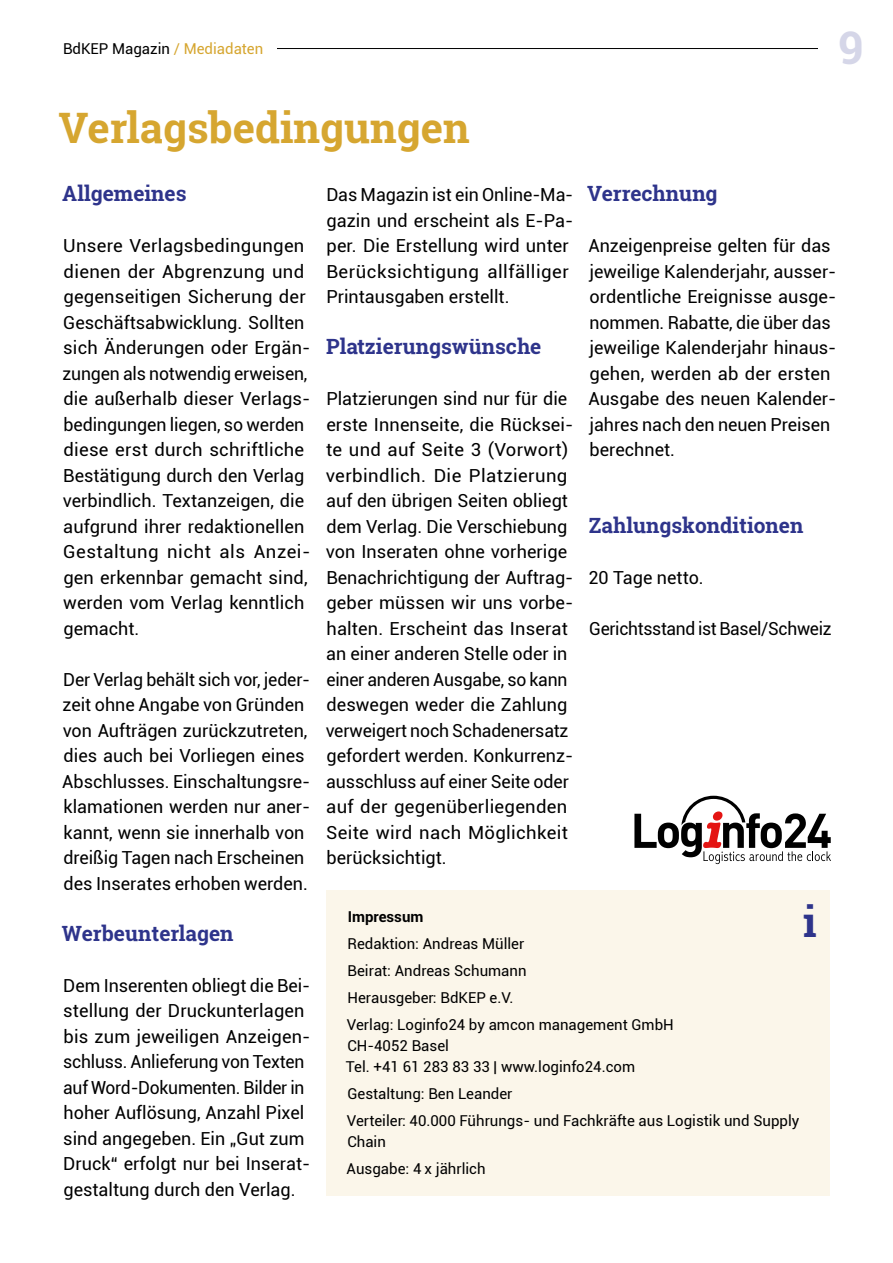
<style>
.page{position:relative;width:893px;height:1263px;background:#fff}
.page>*{position:absolute;margin:0;border:0;box-sizing:border-box;transform-origin:0 0}
.t1{font:700 45px "Roboto Slab";color:#d5d6e8}
.t2{font:700 42px "Roboto Slab";color:#d6a630}
.t3{font:700 42px "Roboto Slab";color:#2e348b}
.t4{font:700 21px "Roboto Slab";color:#2e348b}
.t5{font:18px/25.5px "Roboto";color:#000}
.t6{font:18px "Roboto";letter-spacing:-.02em;color:#000}
.t7{font:15px/27px "Roboto";color:#000}
.t8{font:700 15px "Roboto";color:#000}
.s1{color:#d6a630}
</style>
<div class="page">
<hr style="left:83px;top:48px;width:742px;height:1px;background:#000">
<div style="left:63px;top:43px;width:213px;height:11px;background:#fff"></div>
<svg style="left:634px;top:796px;width:197px;height:68px"></svg>
<div style="left:326px;top:890px;width:504px;height:305px;background:#fbf6ea"></div>
<div style="left:818px;top:5px;width:58px;height:73px;background:#fff"></div>
<p class="t7" style="left:63px;top:34px;width:202px">BdKEP Magazin <span class="s1">/ Mediadaten</span></p>
<h1 class="t1" style="left:838px;top:17px;width:27px">9</h1>
<h2 class="t2" style="left:58px;top:99px;width:413px">Verlagsbedingungen</h2>
<p class="t4" style="left:62px;top:179px;width:126px">Allgemeines</p>
<p class="t5" style="left:63px;top:232px;width:250px">Unsere Verlagsbedingungen dienen der Abgrenzung und gegenseitigen Sicherung der<br>Geschäftsabwicklung. Sollten sich Änderungen oder Ergän&shy;zungen als notwendig erweisen, die außerhalb dieser Verlags&shy;bedingungen liegen, so werden diese erst durch schriftliche<br>Bestätigung durch den Verlag verbindlich. Textanzeigen, die aufgrund ihrer redaktionellen<br>Gestaltung nicht als Anzei&shy;gen erkennbar gemacht sind, werden vom Verlag kenntlich gemacht.</p>
<p class="t5" style="left:62px;top:666px;width:250px">Der Verlag behält sich vor, jeder&shy;zeit ohne Angabe von Gründen von Aufträgen zurückzutreten, dies auch bei Vorliegen eines<br>Abschlusses. Einschaltungsre&shy;klamationen werden nur aner&shy;kannt, wenn sie innerhalb von dreißig Tagen nach Erscheinen des Inserates erhoben werden.</p>
<p class="t4" style="left:62px;top:918px;width:173px">Werbeunterlagen</p>
<p class="t5" style="left:63px;top:972px;width:249px">Dem Inserenten obliegt die Bei&shy;stellung der Druckunterlagen bis zum jeweiligen Anzeigen&shy;schluss. Anlieferung von Texten auf Word-Dokumenten. Bilder in hoher Auflösung, Anzahl Pixel sind angegeben. Ein „Gut zum<br>Druck“ erfolgt nur bei Inserat&shy;gestaltung durch den Verlag.</p>
<p class="t4" style="left:587px;top:179px;width:132px">Verrechnung</p>
<p class="t5" style="left:588px;top:232px;width:250px">Anzeigenpreise gelten für das jeweilige Kalenderjahr, ausser&shy;ordentliche Ereignisse ausge&shy;nommen. Rabatte, die über das jeweilige Kalenderjahr hinaus&shy;gehen, werden ab der ersten<br>Ausgabe des neuen Kalender&shy;jahres nach den neuen Preisen berechnet.</p>
<p class="t5" style="left:326px;top:181px;width:249px">Das Magazin ist ein Online-Ma&shy;gazin und erscheint als E-Pa&shy;per. Die Erstellung wird unter<br>Berücksichtigung allfälliger<br>Printausgaben erstellt.</p>
<p class="t4" style="left:326px;top:332px;width:217px">Platzierungswünsche</p>
<p class="t5" style="left:326px;top:385px;width:249px">Platzierungen sind nur für die erste Innenseite, die Rücksei&shy;te und auf Seite 3 (Vorwort) verbindlich. Die Platzierung auf den übrigen Seiten obliegt dem Verlag. Die Verschiebung von Inseraten ohne vorherige<br>Benachrichtigung der Auftrag&shy;geber müssen wir uns vorbe&shy;halten. Erscheint das Inserat an einer anderen Stelle oder in einer anderen Ausgabe, so kann deswegen weder die Zahlung verweigert noch Schadenersatz gefordert werden. Konkurrenz&shy;ausschluss auf einer Seite oder auf der gegenüberliegenden<br>Seite wird nach Möglichkeit berücksichtigt.</p>
<p class="t4" style="left:589px;top:510px;width:216px">Zahlungskonditionen</p>
<p class="t5" style="left:588px;top:564px;width:117px">20 Tage netto.</p>
<p class="t6" style="left:589px;top:615px;width:244px">Gerichtsstand ist Basel/Schweiz</p>
<h2 class="t3" style="left:803px;top:893px;width:15px">i</h2>
<p class="t8" style="left:348px;top:906px;width:77px">Impressum</p>
<p class="t7" style="left:347px;top:930px;width:328px">Redaktion: Andreas Müller<br>Beirat: Andreas Schumann<br>Herausgeber: BdKEP e.V.<br>Verlag: Loginfo24 by amcon management GmbH</p>
<p class="t7" style="left:346px;top:1035px;width:291px;line-height:21px">CH-4052 Basel<br>Tel. +41 61 283 83 33 | www.loginfo24.com</p>
<p class="t7" style="left:347px;top:1080px;width:454px">Gestaltung: Ben Leander<br>Verteiler: 40.000 Führungs- und Fachkräfte aus Logistik und Supply</p>
<p class="t7" style="left:347px;top:1128px;width:141px">Chain<br>Ausgabe: 4 x jährlich</p>
</div>
